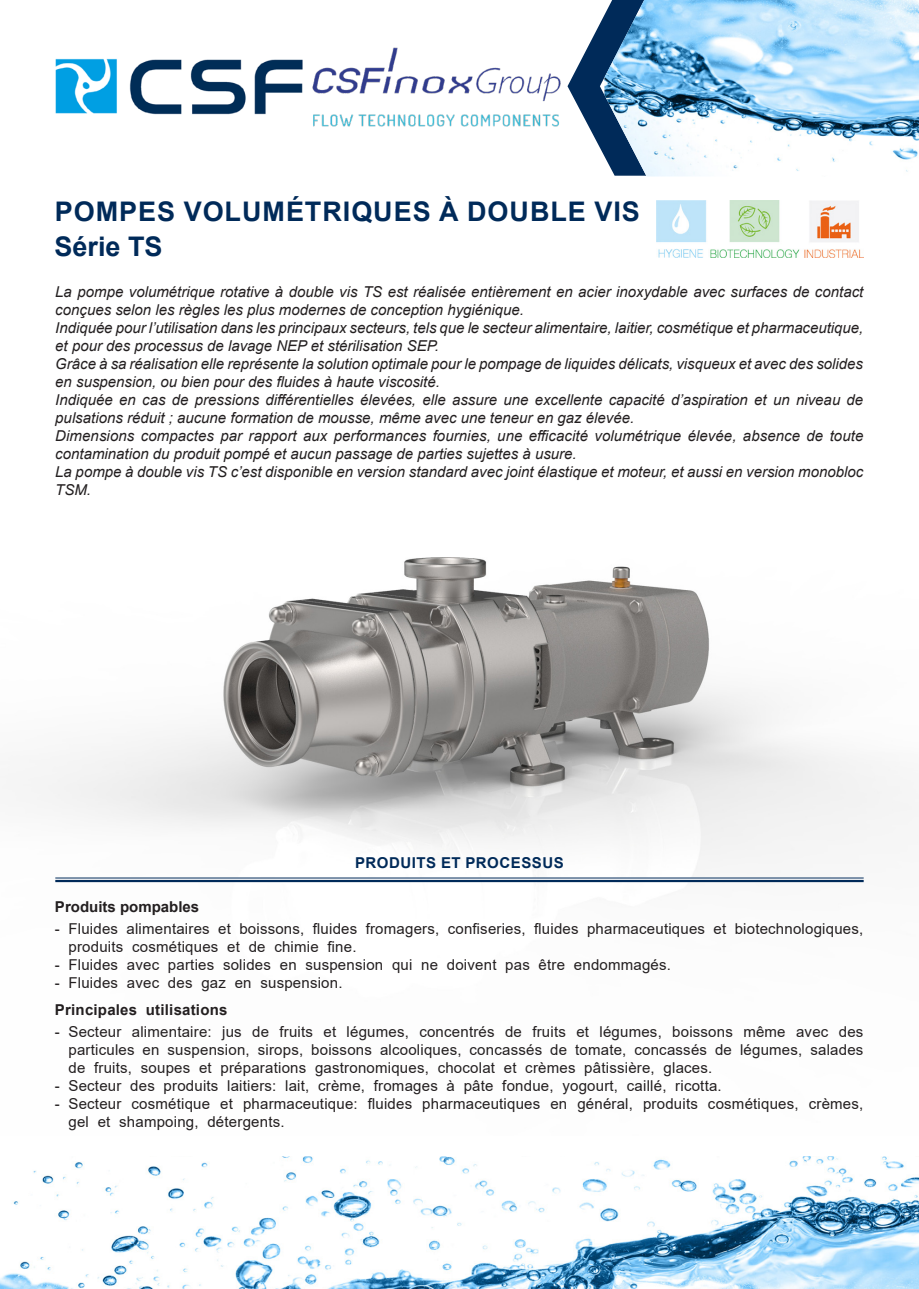
<style>
.page{position:relative;width:919px;height:1289px;background:#fff}
.page>*{position:absolute;margin:0;border:0;box-sizing:border-box;transform-origin:0 0}
.t1{font:700 27px/34.5px "Arial";letter-spacing:.035em;color:#002a59}
.t2{font:italic 15px/18px "Arial";color:#231f20}
.t3{font:15px/18px "Arial";letter-spacing:.015em;color:#231f20}
.t4{font:700 15px "Arial";letter-spacing:.015em;color:#231f20}
.t5{font:700 15px "Arial";letter-spacing:.035em;color:#002a59}
</style>
<div class="page">
<img style="left:312px;top:47px;width:249px;height:80px">
<svg style="left:567px;top:23px;width:33px;height:125px"></svg>
<img style="left:55px;top:58px;width:248px;height:57px">
<img style="left:604px;top:0;width:314px;height:176px">
<img style="left:0;top:1156px;width:918px;height:132px">
<img style="left:656px;top:201px;width:205px;height:56px">
<img style="left:23px;top:557px;width:889px;height:326px">
<div style="left:55px;top:877px;width:808px;height:5px;background:#7a8fa8"></div>
<hr style="left:55px;top:877px;width:808px;height:1px;background:#002a59">
<hr style="left:55px;top:879px;width:808px;height:3px;background:#002a59">
<p class="t1" style="left:54px;top:195px;width:587px">POMPES VOLUMÉTRIQUES À DOUBLE VIS<br>Série TS</p>
<p class="t2" style="left:55px;top:282px;width:809px">La pompe volumétrique rotative à double vis TS est réalisée entièrement en acier inoxydable avec surfaces de contact conçues selon les règles les plus modernes de conception hygiénique.</p>
<p class="t2" style="left:55px;top:318px;width:809px">Indiquée pour l’utilisation dans les principaux secteurs, tels que le secteur alimentaire, laitier, cosmétique et pharmaceutique, et pour des processus de lavage NEP et stérilisation SEP.</p>
<p class="t2" style="left:55px;top:354px;width:809px">Grâce à sa réalisation elle représente la solution optimale pour le pompage de liquides délicats, visqueux et avec des solides en suspension, ou bien pour des fluides à haute viscosité.</p>
<p class="t2" style="left:55px;top:390px;width:809px">Indiquée en cas de pressions différentielles élevées, elle assure une excellente capacité d’aspiration et un niveau de pulsations réduit ; aucune formation de mousse, même avec une teneur en gaz élevée.</p>
<p class="t2" style="left:55px;top:426px;width:809px">Dimensions compactes par rapport aux performances fournies, une efficacité volumétrique élevée, absence de toute contamination du produit pompé et aucun passage de parties sujettes à usure.</p>
<p class="t2" style="left:55px;top:462px;width:809px">La pompe à double vis TS c’est disponible en version standard avec joint élastique et moteur, et aussi en version monobloc<br>TSM.</p>
<p class="t5" style="left:355px;top:852px;width:210px">PRODUITS ET PROCESSUS</p>
<p class="t4" style="left:55px;top:896px;width:146px">Produits pompables</p>
<p class="t3" style="left:68px;top:920px;width:796px;text-indent:-14px">- Fluides alimentaires et boissons, fluides fromagers, confiseries, fluides pharmaceutiques et biotechnologiques, produits cosmétiques et de chimie fine.</p>
<p class="t3" style="left:55px;top:956px;width:617px">- Fluides avec parties solides en suspension qui ne doivent pas être endommagés.</p>
<p class="t3" style="left:55px;top:974px;width:289px">- Fluides avec des gaz en suspension.</p>
<p class="t4" style="left:55px;top:999px;width:174px">Principales utilisations</p>
<p class="t3" style="left:68px;top:1022px;width:796px;text-align:justify;text-indent:-14px">- Secteur alimentaire: jus de fruits et légumes, concentrés de fruits et légumes, boissons même avec des particules en suspension, sirops, boissons alcooliques, concassés de tomate, concassés de légumes, salades de fruits, soupes et préparations gastronomiques, chocolat et crèmes pâtissière, glaces.</p>
<p class="t3" style="left:55px;top:1076px;width:668px">- Secteur des produits laitiers: lait, crème, fromages à pâte fondue, yogourt, caillé, ricotta.</p>
<p class="t3" style="left:68px;top:1094px;width:796px;text-indent:-14px">- Secteur cosmétique et pharmaceutique: fluides pharmaceutiques en général, produits cosmétiques, crèmes, gel et shampoing, détergents.</p>
</div>
